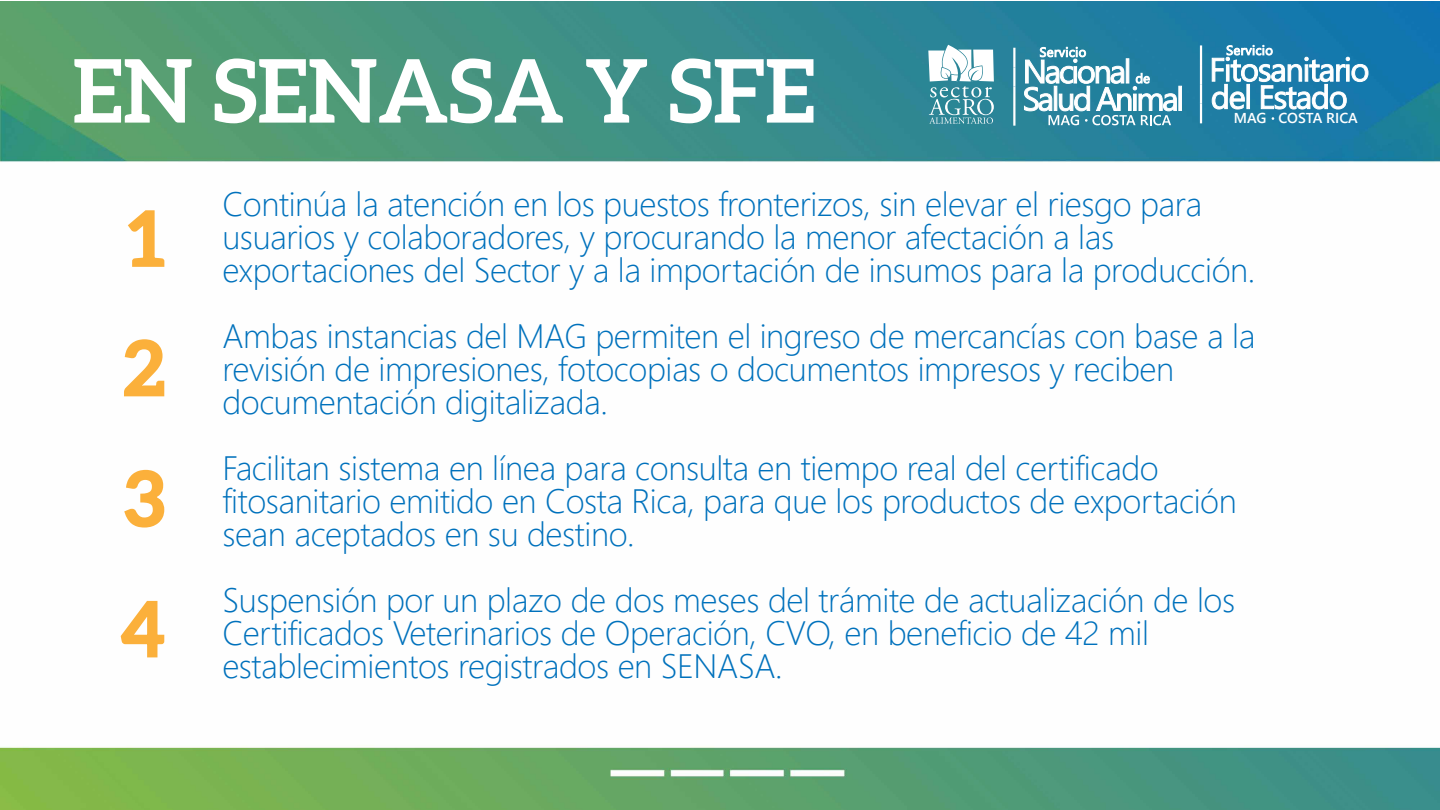
<style>
.page{position:relative;width:1440px;height:810px;background:#fff}
.page>*{position:absolute;margin:0;border:0;box-sizing:border-box;transform-origin:0 0}
.t1{font:700 87.75px "Aleo";color:#fff}
.t2{font:700 75px/130.2px "Aleo";color:#fbb03b;text-align:justify}
.t3{font:300 33.75px/33px "Segoe UI";letter-spacing:-.01em;color:#0071bc}
.t4{font:600 14.33px "Segoe UI";color:#fff}
</style>
<div class="page">
<img style="left:0;top:1px;width:1440px;height:809px">
<svg style="left:928px;top:45px;width:66px;height:79px"></svg>
<svg style="left:126px;top:209px;width:40px;height:59px"></svg>
<svg style="left:122px;top:338px;width:43px;height:59px"></svg>
<svg style="left:123px;top:468px;width:43px;height:61px"></svg>
<svg style="left:119px;top:600px;width:47px;height:59px"></svg>
<svg style="left:1200px;top:45px;width:2px;height:78px"></svg>
<svg style="left:1211px;top:44px;width:158px;height:66px"></svg>
<svg style="left:1013px;top:48px;width:2px;height:78px"></svg>
<svg style="left:1178px;top:86px;width:4px;height:25px"></svg>
<svg style="left:1023px;top:46px;width:154px;height:79px"></svg>
<h1 class="t1" style="left:73px;top:40px;width:744px">EN SENASA Y SFE</h1>
<p class="t4" style="left:1234px;top:105px;width:125px">MAG COSTA RICA</p>
<h2 class="t2" style="left:121px;top:172px;width:45px">1<br>2<br>3<br>4</h2>
<p class="t3" style="left:222px;top:184px;width:1035px">Continúa la atención en los puestos fronterizos, sin elevar el riesgo para usuarios y colaboradores, y procurando la menor afectación a las exportaciones del Sector y a la importación de insumos para la producción.</p>
<p class="t3" style="left:222px;top:316px;width:1035px">Ambas instancias del MAG permiten el ingreso de mercancías con base a la revisión de impresiones, fotocopias o documentos impresos y reciben documentación digitalizada.</p>
<p class="t3" style="left:222px;top:448px;width:1016px">Facilitan sistema en línea para consulta en tiempo real del certificado fitosanitario emitido en Costa Rica, para que los productos de exportación sean aceptados en su destino.</p>
<p class="t3" style="left:222px;top:580px;width:1014px">Suspensión por un plazo de dos meses del trámite de actualización de los<br>Certificados Veterinarios de Operación, CVO, en beneficio de 42 mil establecimientos registrados en SENASA.</p>
</div>
